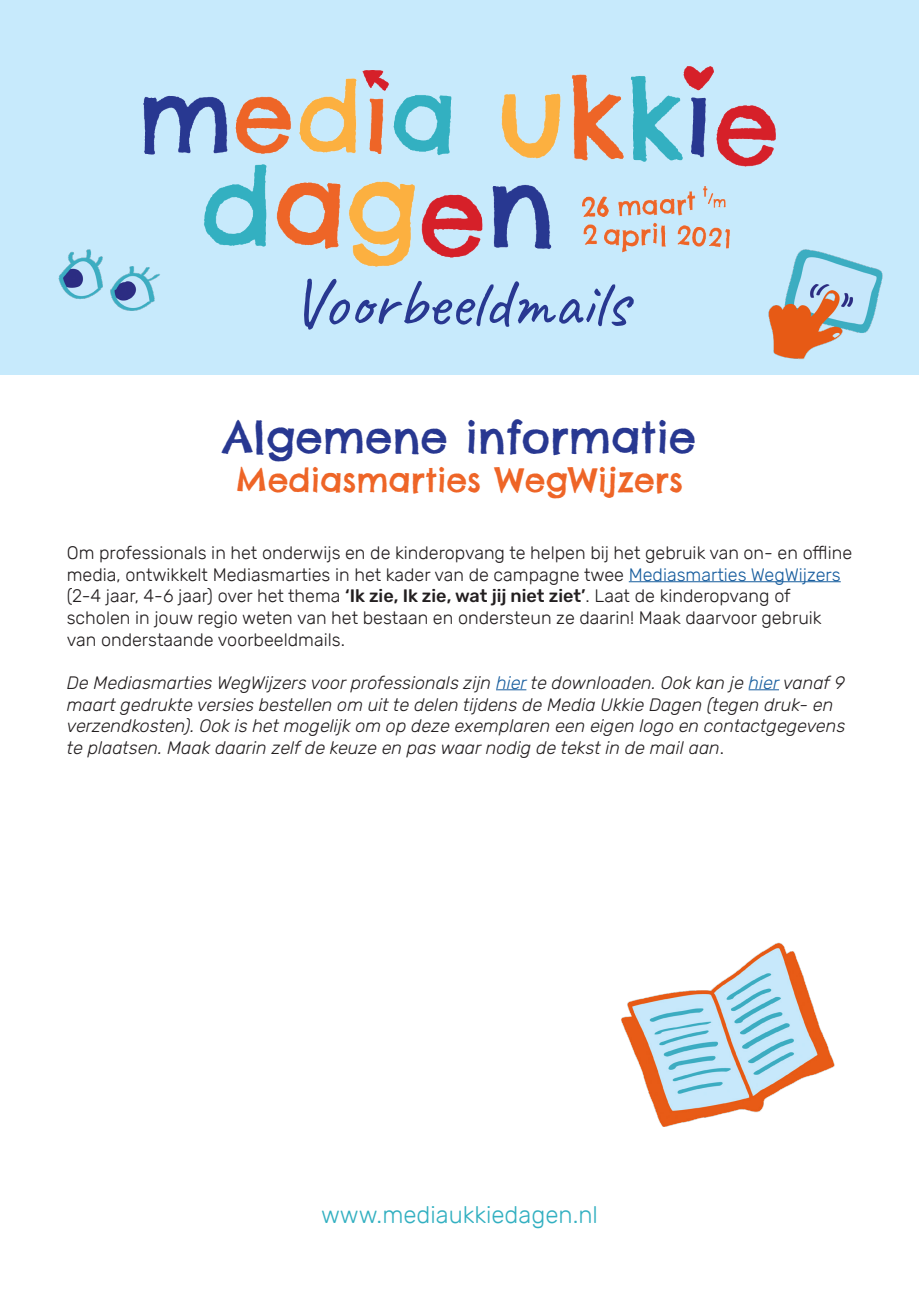
<style>
.page{position:relative;width:919px;height:1289px;background:#fff}
.page>*{position:absolute;margin:0;border:0;box-sizing:border-box;transform-origin:0 0}
.t1{font:69px "Caveat";color:#283891}
.t2{font:43.5px "Chelsea Market";color:#283891}
.t3{font:33px "Chelsea Market";color:#ee6527}
.t4{font:300 24px "Rubik";color:#33b0c1}
.t5{font:300 18px/21.6px "Rubik";color:#231f20}
.t6{font:italic 300 18px/21.6px "Rubik";color:#231f20}
.s1{color:#175d9e}
.s2{font-weight:500}
.s3{font-style:normal}
</style>
<div class="page">
<hr style="left:628px;top:581px;width:212px;height:1px;background:#175d9e">
<hr style="left:496px;top:689px;width:30px;height:1px;background:#175d9e">
<hr style="left:748px;top:689px;width:31px;height:1px;background:#175d9e">
<img style="left:621px;top:942px;width:214px;height:184px">
<div style="left:0;top:0;width:918px;height:375px;background:#c7eafc"></div>
<img style="left:143px;top:67px;width:633px;height:200px">
<img style="left:726px;top:238px;width:157px;height:121px">
<img style="left:58px;top:234px;width:126px;height:77px">
<p class="t1" style="left:291px;top:259px;width:338px">Voorbeeldmails</p>
<p class="t2" style="left:223px;top:409px;width:474px">Algemene informatie</p>
<p class="t3" style="left:236px;top:459px;width:448px">Mediasmarties WegWijzers</p>
<p class="t5" style="left:67px;top:542px;width:786px">Om professionals in het onderwijs en de kinderopvang te helpen bij het gebruik van on- en offline media, ontwikkelt Mediasmarties in het kader van de campagne twee <span class="s1">Mediasmarties WegWijzers </span>(2-4 jaar, 4-6 jaar) over het thema <span class="s2">‘Ik zie, Ik zie, wat jij niet ziet’</span>. Laat de kinderopvang of scholen in jouw regio weten van het bestaan en ondersteun ze daarin! Maak daarvoor gebruik van onderstaande voorbeeldmails.</p>
<p class="t6" style="left:67px;top:672px;width:779px">De Mediasmarties WegWijzers voor professionals zijn <span class="s1">hier</span> te downloaden. Ook kan je <span class="s1">hier</span> vanaf 9 maart gedrukte versies bestellen om uit te delen tijdens de Media Ukkie Dagen (tegen druk- en verzendkosten). Ook is het mogelijk om op deze exemplaren een eigen logo en contactgegevens te plaatsen. Maak daarin zelf de keuze en pas waar nodig de tekst in de mail aan<span class="s3">.</span></p>
<p class="t4" style="left:321px;top:1200px;width:278px">www.mediaukkiedagen.nl</p>
</div>
